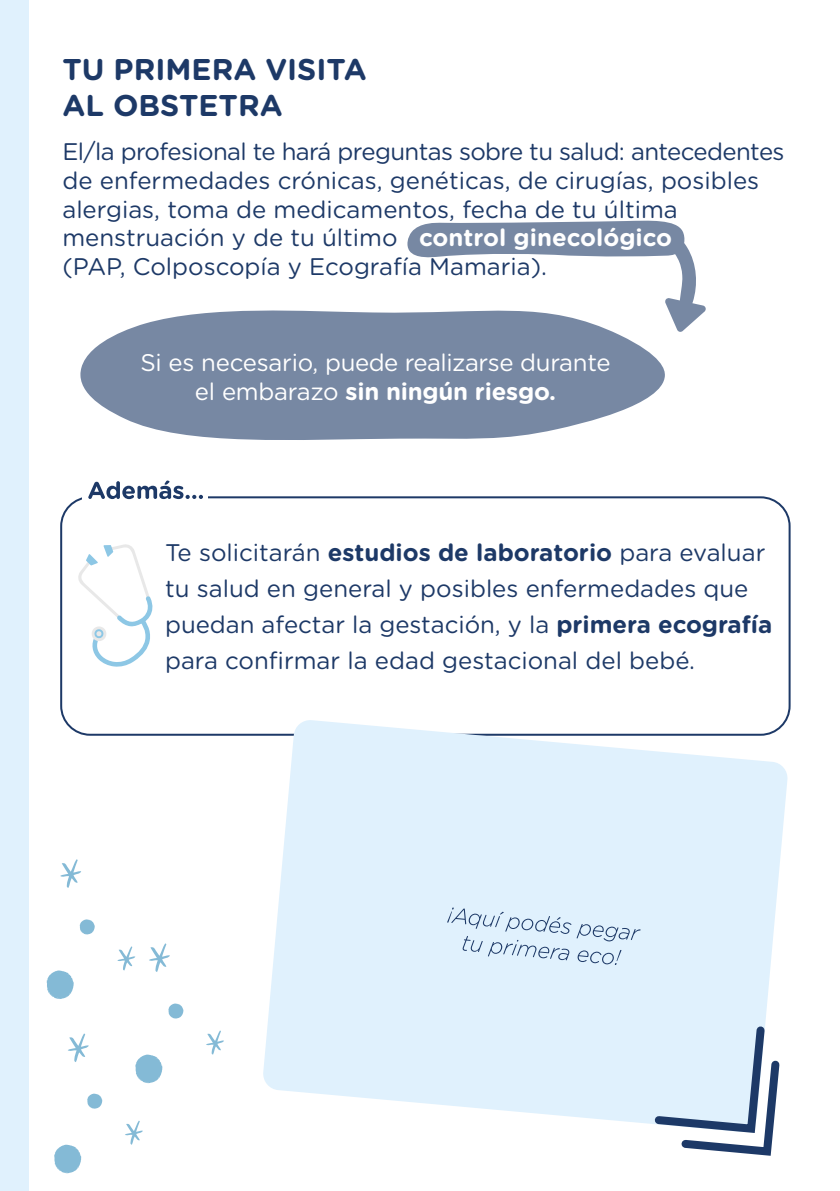
<style>
.page{position:relative;width:840px;height:1191px;background:#fff}
.page>*{position:absolute;margin:0;border:0;box-sizing:border-box;transform-origin:0 0}
.t1{font:700 30px/36px "Gotham Rounded";color:#1d3967}
.t2{font:24px/28.8px "Gotham Rounded";color:#1d3967}
.t3{font:24px/28.8px "Gotham Rounded";letter-spacing:-.02em;color:#fff;text-align:center}
.s1{font-weight:700;color:#fff}
.s2{font-weight:700}
</style>
<div class="page">
<svg style="left:407px;top:221px;width:298px;height:111px"></svg>
<svg style="left:78px;top:544px;width:75px;height:123px"></svg>
<div style="left:0;top:0;width:28px;height:1191px;background:#e0f1fd"></div>
<svg style="left:80px;top:310px;width:584px;height:130px;background:#8b99b0"></svg>
<svg style="left:262px;top:719px;width:525px;height:405px;background:#e3f2fc"></svg>
<svg style="left:649px;top:1021px;width:134px;height:135px"></svg>
<svg style="left:87px;top:1093px;width:15px;height:15px"></svg>
<svg style="left:54px;top:1144px;width:27px;height:29px"></svg>
<svg style="left:68px;top:1033px;width:21px;height:29px"></svg>
<svg style="left:125px;top:1120px;width:18px;height:24px"></svg>
<svg style="left:80px;top:919px;width:15px;height:15px"></svg>
<svg style="left:47px;top:970px;width:27px;height:29px"></svg>
<svg style="left:60px;top:859px;width:21px;height:29px"></svg>
<svg style="left:117px;top:946px;width:18px;height:24px"></svg>
<svg style="left:168px;top:1003px;width:15px;height:15px"></svg>
<svg style="left:135px;top:1054px;width:27px;height:29px"></svg>
<svg style="left:149px;top:943px;width:21px;height:29px"></svg>
<svg style="left:206px;top:1030px;width:18px;height:24px"></svg>
<svg style="left:447px;top:907px;width:193px;height:58px;background:#cfe1f0"></svg>
<svg style="left:88px;top:480px;width:115px;height:19px"></svg>
<p class="t1" style="left:62px;top:50px;width:306px">TU PRIMERA VISITA<br>AL OBSTETRA</p>
<p class="t2" style="left:62px;top:136px;width:723px">El/la profesional te hará preguntas sobre tu salud: antecedentes de enfermedades crónicas, genéticas, de cirugías, posibles alergias, toma de medicamentos, fecha de tu última menstruación y de tu último <span class="s1">control ginecológico<br></span>(PAP, Colposcopía y Ecografía Mamaria).</p>
<p class="t3" style="left:140px;top:347px;width:471px">Si es necesario, puede realizarse durante el embarazo <span class="s2">sin ningún riesgo.</span></p>
<p class="t2" style="left:165px;top:533px;width:608px;line-height:36px">Te solicitarán <span class="s2">estudios de laboratorio</span> para evaluar tu salud en general y posibles enfermedades que puedan afectar la gestación, y la <span class="s2">primera ecografía </span>para confirmar la edad gestacional del bebé.</p>
</div>
